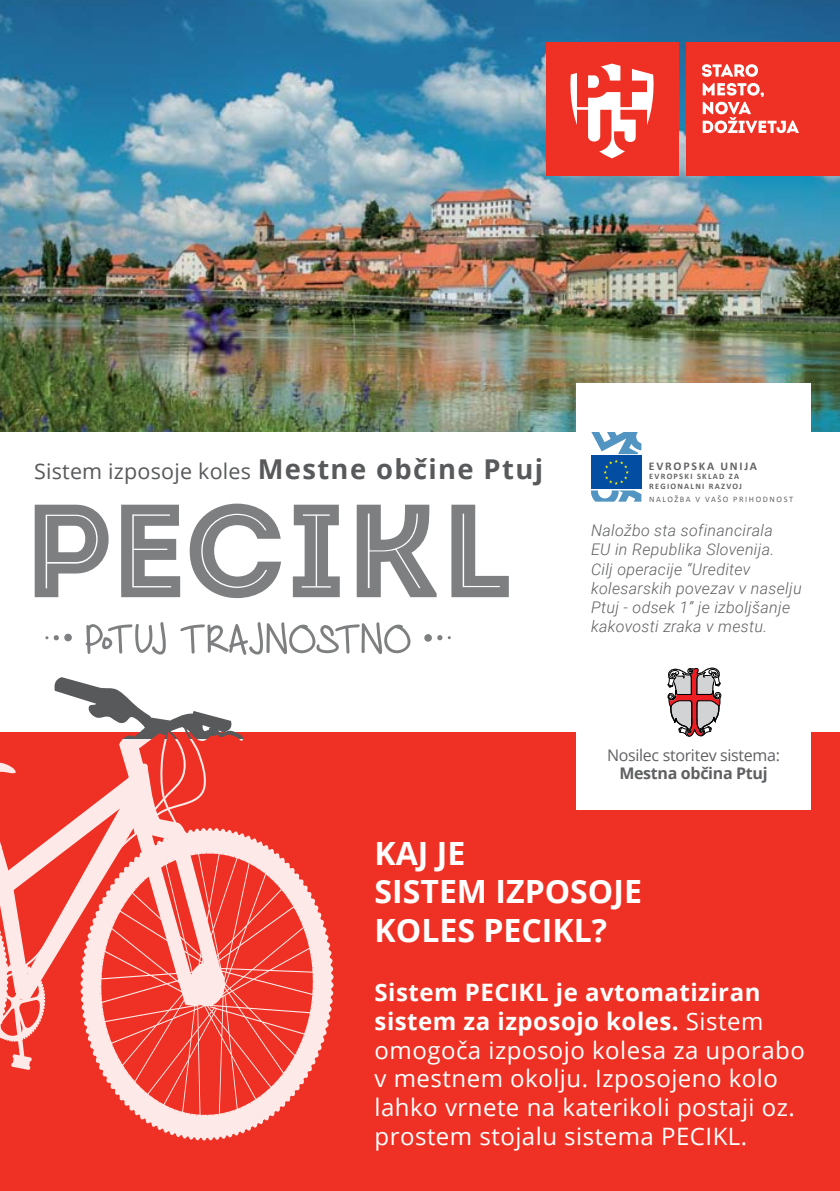
<style>
.page{position:relative;width:840px;height:1191px;background:#fff}
.page>*{position:absolute;margin:0;border:0;box-sizing:border-box;transform-origin:0 0}
.t1{font:700 32px/38.4px "Open Sans";color:#fff}
.t2{font:24px/28.8px "Open Sans";letter-spacing:.02em;color:#fff}
.t3{font:21.4px "Open Sans";letter-spacing:.01em;color:#58595b}
.t4{font:italic 300 16px/19.2px "Roboto";letter-spacing:.02em;color:#5f6062}
.t5{font:16px/18px "Open Sans";letter-spacing:-.02em;color:#5f6062;text-align:center}
.t6{font:700 11.8px "Calibri";letter-spacing:.15em;color:#636466}
.t7{font:700 8.4px/9.8px "Calibri";letter-spacing:.15em;color:#636466}
.t8{font:8.4px "Calibri";letter-spacing:.19em;color:#636466}
.s1{font-weight:700;font-size:27.4px}
.s2{font-weight:700}
</style>
<div class="page">
<img style="left:0;top:0;width:839px;height:431px">
<div style="left:686px;top:42px;width:153px;height:134px;background:#ee3124"></div>
<svg style="left:701px;top:64px;width:97px;height:70px"></svg>
<div style="left:546px;top:42px;width:132px;height:134px;background:#ee3124"></div>
<svg style="left:570px;top:64px;width:84px;height:94px"></svg>
<svg style="left:35px;top:503px;width:473px;height:95px"></svg>
<svg style="left:64px;top:633px;width:8px;height:8px"></svg>
<svg style="left:45px;top:635px;width:14px;height:5px"></svg>
<svg style="left:423px;top:634px;width:9px;height:8px"></svg>
<svg style="left:437px;top:635px;width:13px;height:5px"></svg>
<svg style="left:86px;top:622px;width:80px;height:32px"></svg>
<svg style="left:180px;top:622px;width:230px;height:33px"></svg>
<div style="left:0;top:732px;width:839px;height:459px;background:#ee3124"></div>
<svg style="left:115px;top:835px;width:218px;height:305px"></svg>
<svg style="left:0;top:677px;width:245px;height:416px"></svg>
<svg style="left:576px;top:383px;width:234px;height:427px"></svg>
<svg style="left:590px;top:433px;width:51px;height:68px"></svg>
<svg style="left:666px;top:663px;width:55px;height:75px"></svg>
<p class="t3" style="left:34px;top:456px;width:510px">Sistem izposoje koles <span class="s1">Mestne občine Ptuj</span></p>
<p class="t6" style="left:648px;top:458px;width:109px">EVROPSKA UNIJA</p>
<p class="t7" style="left:649px;top:471px;width:94px">EVROPSKI SKLAD ZA<br>REGIONALNI RAZVOJ</p>
<p class="t8" style="left:648px;top:493px;width:145px">NALOŽBA V VAŠO PRIHODNOST</p>
<p class="t4" style="left:590px;top:520px;width:212px">Naložbo sta sofinancirala<br>EU in Republika Slovenija.<br>Cilj operacije “Ureditev kolesarskih povezav v naselju<br>Ptuj - odsek 1” je izboljšanje kakovosti zraka v mestu.</p>
<p class="t5" style="left:606px;top:746px;width:174px">Nosilec storitev sistema:<br><span class="s2">Mestna občina Ptuj</span></p>
<p class="t1" style="left:374px;top:833px;width:269px">KAJ JE<br>SISTEM IZPOSOJE</p>
<p class="t1" style="left:374px;top:910px;width:234px">KOLES PECIKL?</p>
<p class="t2" style="left:374px;top:977px;width:431px"><span class="s2">Sistem PECIKL je avtomatiziran sistem za izposojo koles.</span> Sistem omogoča izposojo kolesa za uporabo v mestnem okolju. Izposojeno kolo lahko vrnete na katerikoli postaji oz. prostem stojalu sistema PECIKL.</p>
</div>
